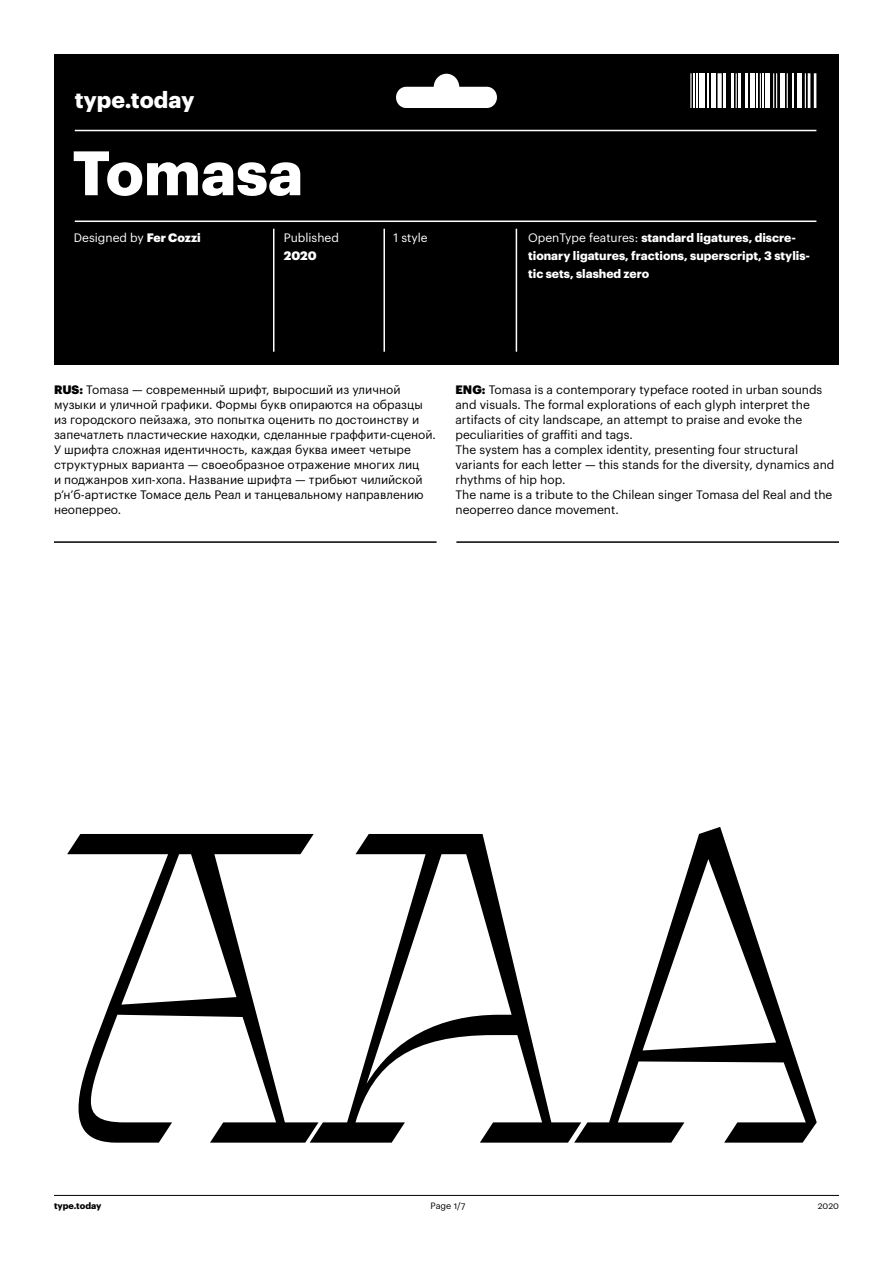
<style>
.page{position:relative;width:893px;height:1263px;background:#fff}
.page>*{position:absolute;margin:0;border:0;box-sizing:border-box;transform-origin:0 0}
.t1{font:441px "Tomasa";color:#000}
.t2{font:700 61.35px "Graphik LC";color:#fff}
.t3{font:700 22.65px "Graphik LC";color:#fff}
.t4{font:12px/15px "Graphik LC";color:#000}
.t5{font:700 12px/18px "Graphik LC";color:#fff}
.t6{font:12px "Graphik LC";color:#fff}
.t7{font:900 12px "Graphik LC";color:#fff}
.t8{font:9px "Graphik LC";letter-spacing:-.005em;color:#000}
.t9{font:700 9px "Graphik LC";color:#000}
.s1{font-weight:900}
.s2{font-weight:400}
</style>
<div class="page">
<hr style="left:54px;top:1195px;width:785px;height:1px;background:#000">
<hr style="left:456px;top:541px;width:383px;height:2px;background:#000">
<hr style="left:54px;top:541px;width:383px;height:2px;background:#000">
<div style="left:54px;top:54px;width:785px;height:310px;background:#000"></div>
<hr style="left:75px;top:130px;width:741px;height:1px;background:#fff">
<hr style="left:75px;top:221px;width:741px;height:1px;background:#fff">
<svg style="left:396px;top:74px;width:101px;height:34px"></svg>
<hr style="left:690px;top:73px;width:1px;height:35px;background:#fff">
<hr style="left:693px;top:73px;width:2px;height:35px;background:#fff">
<hr style="left:696px;top:73px;width:2px;height:35px;background:#fff">
<div style="left:699px;top:73px;width:6px;height:35px;background:#fff"></div>
<hr style="left:707px;top:73px;width:1px;height:35px;background:#fff">
<div style="left:711px;top:73px;width:5px;height:35px;background:#fff"></div>
<div style="left:717px;top:73px;width:5px;height:35px;background:#fff"></div>
<hr style="left:724px;top:73px;width:2px;height:35px;background:#fff">
<hr style="left:731px;top:73px;width:3px;height:35px;background:#fff">
<hr style="left:736px;top:73px;width:1px;height:35px;background:#fff">
<hr style="left:739px;top:73px;width:2px;height:35px;background:#fff">
<hr style="left:745px;top:73px;width:2px;height:35px;background:#fff">
<hr style="left:751px;top:73px;width:4px;height:35px;background:#fff">
<hr style="left:757px;top:73px;width:1px;height:35px;background:#fff">
<hr style="left:760px;top:73px;width:1px;height:35px;background:#fff">
<hr style="left:762px;top:73px;width:2px;height:35px;background:#fff">
<hr style="left:766px;top:73px;width:4px;height:35px;background:#fff">
<hr style="left:773px;top:73px;width:1px;height:35px;background:#fff">
<hr style="left:776px;top:73px;width:1px;height:35px;background:#fff">
<hr style="left:781px;top:73px;width:4px;height:35px;background:#fff">
<hr style="left:787px;top:73px;width:1px;height:35px;background:#fff">
<hr style="left:793px;top:73px;width:1px;height:35px;background:#fff">
<hr style="left:797px;top:73px;width:4px;height:35px;background:#fff">
<hr style="left:805px;top:73px;width:1px;height:35px;background:#fff">
<hr style="left:808px;top:73px;width:2px;height:35px;background:#fff">
<hr style="left:814px;top:73px;width:2px;height:35px;background:#fff">
<hr style="left:273px;top:229px;width:1px;height:123px;background:#fff">
<hr style="left:383px;top:229px;width:2px;height:123px;background:#fff">
<hr style="left:516px;top:229px;width:1px;height:123px;background:#fff">
<h3 class="t3" style="left:75px;top:82px;width:121px">type.today</h3>
<h2 class="t2" style="left:72px;top:125px;width:232px">Tomasa</h2>
<p class="t6" style="left:74px;top:228px;width:129px">Designed by <span class="s1">Fer Cozzi</span></p>
<p class="t6" style="left:284px;top:228px;width:57px">Published</p>
<p class="t7" style="left:284px;top:246px;width:34px">2020</p>
<p class="t6" style="left:393px;top:228px;width:36px">1 style</p>
<p class="t5" style="left:528px;top:227px;width:283px"><span class="s2">OpenType features:</span> standard ligatures, discre&shy;tionary ligatures, fractions, superscript, 3 stylis&shy;tic sets, slashed zero</p>
<p class="t4" style="left:54px;top:382px;width:383px"><span class="s1">RUS:</span> Tomasa — современный шрифт, выросший из уличной музыки и уличной графики. Формы букв опираются на образцы из городского пейзажа, это попытка оценить по достоинству и запечатлеть пластические находки, сделанные граффити-сценой.<br>У шрифта сложная идентичность, каждая буква имеет четыре структурных варианта — своеобразное отражение многих лиц<br>и поджанров хип-хопа. Название шрифта — трибьют чилийской р’н’б-артистке Томасе дель Реал и танцевальному направлению неоперрео.</p>
<p class="t4" style="left:455px;top:382px;width:380px"><span class="s1">ENG:</span> Tomasa is a contemporary typeface rooted in urban sounds and visuals. The formal explorations of each glyph interpret the artifacts of city landscape, an attempt to praise and evoke the peculiarities of graffiti and tags.<br>The system has a complex identity, presenting four structural variants for each letter — this stands for the diversity, dynamics and rhythms of hip hop.<br>The name is a tribute to the Chilean singer Tomasa del Real and the neoperreo dance movement.</p>
<h1 class="t1" style="left:54px;top:753px;width:773px">Aaa</h1>
<p class="t9" style="left:54px;top:1199px;width:49px">type.today</p>
<p class="t8" style="left:430px;top:1199px;width:37px">Page 1/7</p>
<p class="t8" style="left:818px;top:1199px;width:23px">2020</p>
</div>
